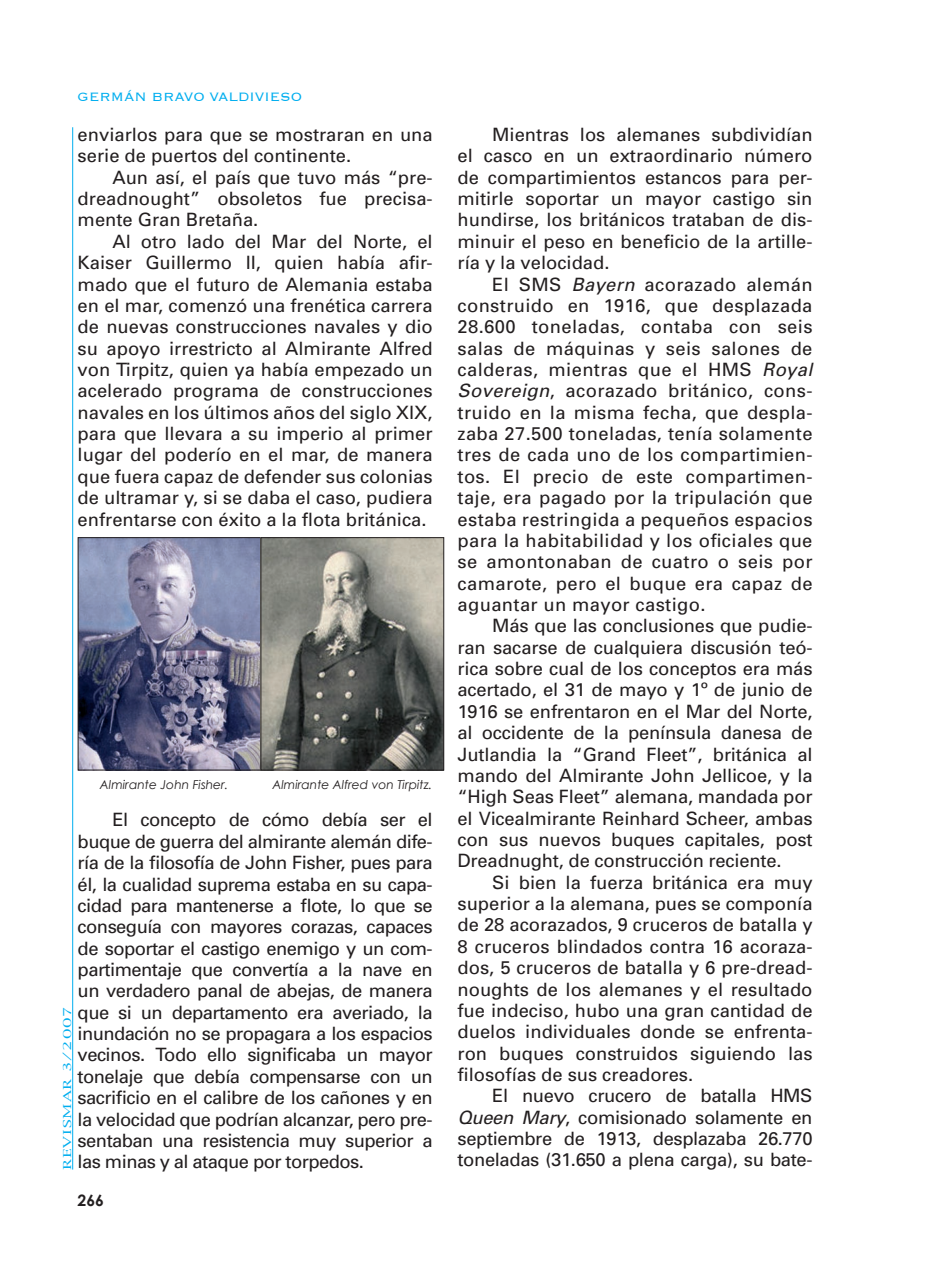
<style>
.page{position:relative;width:925px;height:1272px;background:#fff}
.page>*{position:absolute;margin:0;border:0;box-sizing:border-box;transform-origin:0 0}
.t1{font:18.38px/21.3px "Univers";color:#231f20;text-align:justify}
.t2{font:300 15.75px "Copperplate";color:#00aeef}
.t3{font:700 15.75px "Century Gothic";color:#231f20}
.t4{font:italic 12.25px "Century Gothic";color:#231f20}
.t5{font:10.5px "New York";letter-spacing:.05em;color:#00aeef;scale:1.5 1}
.s1{font-style:italic}
</style>
<div class="page">
<hr style="left:72px;top:127px;width:1px;height:1042px;background:#00aeef">
<img style="left:80px;top:539px;width:362px;height:229px">
<div style="left:78px;top:537px;width:183px;height:233px;border:1px solid #231f20"></div>
<div style="left:260px;top:537px;width:184px;height:233px;border:1px solid #231f20"></div>
<p class="t2" style="left:78px;top:87px;width:226px">GERMÁN BRAVO VALDIVIESO</p>
<p class="t1" style="left:78px;top:124px;width:356px">enviarlos para que se mostraran en una serie de puertos del continente.</p>
<p class="t1" style="left:78px;top:167px;width:356px;text-indent:35px">Aun así, el país que tuvo más “pre&shy;dreadnought” obsoletos fue precisa&shy;mente Gran Bretaña.</p>
<p class="t1" style="left:78px;top:231px;width:356px;text-indent:35px">Al otro lado del Mar del Norte, el Kaiser Guillermo II, quien había afir&shy;mado que el futuro de Alemania estaba en el mar, comenzó una frenética carrera de nuevas construcciones navales y dio su apoyo irrestricto al Almirante Alfred von Tirpitz, quien ya había empezado un acelerado programa de construcciones navales en los últimos años del siglo XIX, para que llevara a su imperio al primer lugar del poderío en el mar, de manera que fuera capaz de defender sus colonias de ultramar y, si se daba el caso, pudiera enfrentarse con éxito a la flota británica.</p>
<p class="t4" style="left:100px;top:776px;width:130px">Almirante John Fisher.</p>
<p class="t4" style="left:272px;top:776px;width:161px">Almirante Alfred von Tirpitz.</p>
<p class="t1" style="left:78px;top:809px;width:356px;text-indent:35px">El concepto de cómo debía ser el buque de guerra del almirante alemán dife&shy;ría de la filosofía de John Fisher, pues para él, la cualidad suprema estaba en su capa&shy;cidad para mantenerse a flote, lo que se conseguía con mayores corazas, capaces de soportar el castigo enemigo y un com&shy;partimentaje que convertía a la nave en un verdadero panal de abejas, de manera que si un departamento era averiado, la inundación no se propagara a los espacios vecinos. Todo ello significaba un mayor tonelaje que debía compensarse con un sacrificio en el calibre de los cañones y en la velocidad que podrían alcanzar, pero pre&shy;sentaban una resistencia muy superior a las minas y al ataque por torpedos.</p>
<p class="t5" style="left:61px;top:1169px;width:110px;rotate:-90deg">REVISMAR 3/2007</p>
<p class="t3" style="left:78px;top:1190px;width:28px">266</p>
<p class="t1" style="left:457px;top:124px;width:356px;text-indent:35px">Mientras los alemanes subdividían el casco en un extraordinario número de compartimientos estancos para per&shy;mitirle soportar un mayor castigo sin hundirse, los británicos trataban de dis&shy;minuir el peso en beneficio de la artille&shy;ría y la velocidad.</p>
<p class="t1" style="left:457px;top:273px;width:356px;text-indent:35px">El SMS <span class="s1">Bayern</span> acorazado alemán construido en 1916, que desplazada 28.600 toneladas, contaba con seis salas de máquinas y seis salones de calderas, mientras que el HMS <span class="s1">Royal Sovereign</span>, acorazado británico, cons&shy;truido en la misma fecha, que despla&shy;zaba 27.500 toneladas, tenía solamente tres de cada uno de los compartimien&shy;tos. El precio de este compartimen&shy;taje, era pagado por la tripulación que estaba restringida a pequeños espacios para la habitabilidad y los oficiales que se amontonaban de cuatro o seis por camarote, pero el buque era capaz de aguantar un mayor castigo.</p>
<p class="t1" style="left:457px;top:615px;width:356px;text-indent:35px">Más que las conclusiones que pudie&shy;ran sacarse de cualquiera discusión teó&shy;rica sobre cual de los conceptos era más acertado, el 31 de mayo y 1º de junio de 1916 se enfrentaron en el Mar del Norte, al occidente de la península danesa de Jutlandia la “Grand Fleet”, británica al mando del Almirante John Jellicoe, y la “High Seas Fleet” alemana, mandada por el Vicealmirante Reinhard Scheer, ambas con sus nuevos buques capitales, post Dreadnught, de construcción reciente.</p>
<p class="t1" style="left:457px;top:871px;width:356px;text-indent:35px">Si bien la fuerza británica era muy superior a la alemana, pues se componía de 28 acorazados, 9 cruceros de batalla y 8 cruceros blindados contra 16 acoraza&shy;dos, 5 cruceros de batalla y 6 pre-dread&shy;noughts de los alemanes y el resultado fue indeciso, hubo una gran cantidad de duelos individuales donde se enfrenta&shy;ron buques construidos siguiendo las filosofías de sus creadores.</p>
<p class="t1" style="left:457px;top:1085px;width:356px;text-indent:35px">El nuevo crucero de batalla HMS <span class="s1">Queen Mary</span>, comisionado solamente en septiembre de 1913, desplazaba 26.770 toneladas (31.650 a plena carga), su bate-</p>
</div>
